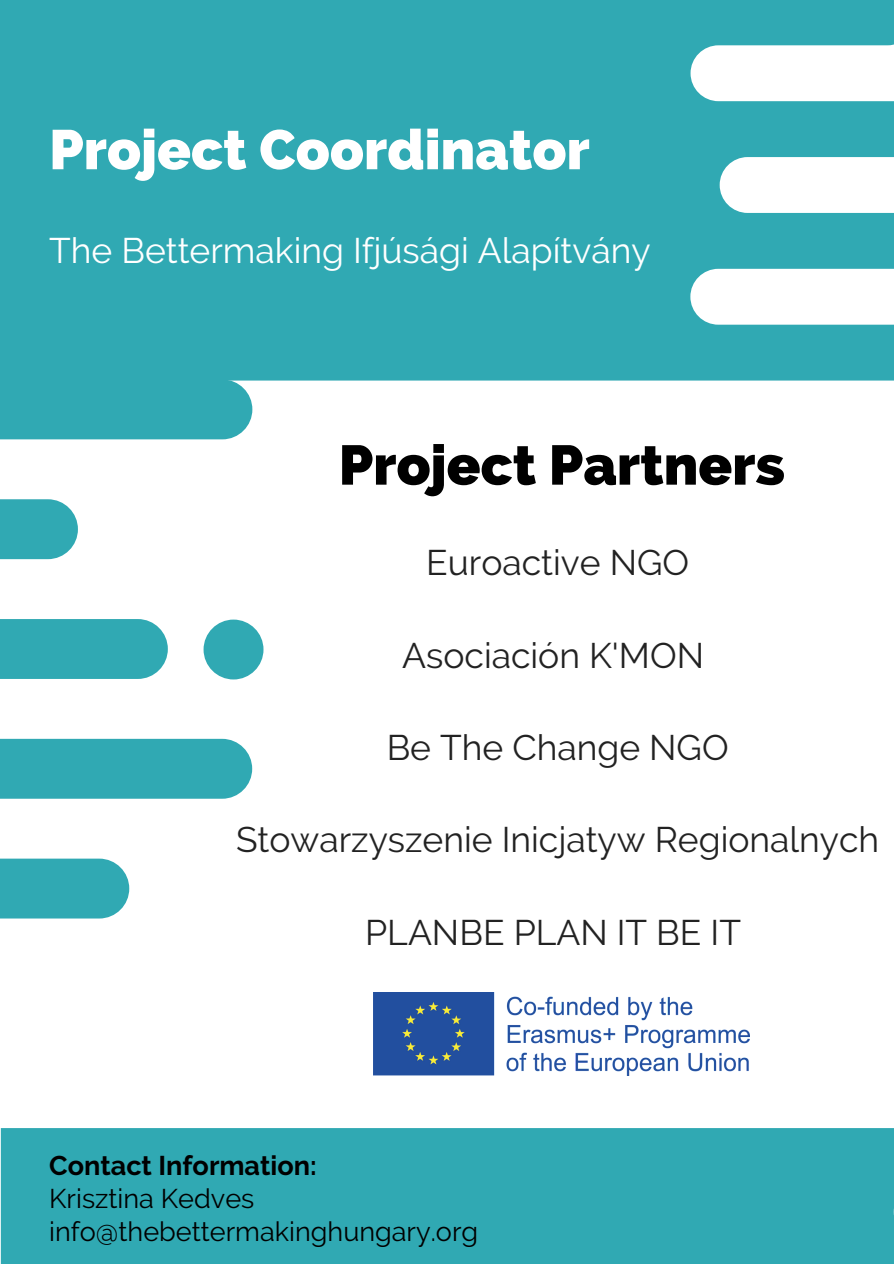
<style>
.page{position:relative;width:894px;height:1264px;background:#fff}
.page>*{position:absolute;margin:0;border:0;box-sizing:border-box;transform-origin:0 0}
.t1{font:800 55.65px "Raleway";color:#fff}
.t2{font:800 55.65px "Raleway";color:#000}
.t3{font:35.4px "Raleway";color:#222}
.t4{font:35.4px "Raleway";color:#fff}
.t5{font:27px "Raleway";color:#000}
.t6{font:700 27px "Raleway";color:#000}
</style>
<div class="page">
<svg style="left:0;top:37px;width:893px;height:343px;background:#44b1ba"></svg>
<div style="left:0;top:0;width:893px;height:37px;background:#30a9b3"></div>
<svg style="left:0;top:379px;width:263px;height:539px"></svg>
<div style="left:1px;top:1128px;width:892px;height:135px;background:#30a9b3"></div>
<img style="left:374px;top:992px;width:375px;height:83px">
<p class="t1" style="left:49px;top:117px;width:542px">Project Coordinator</p>
<p class="t4" style="left:49px;top:229px;width:602px">The Bettermaking Ifjúsági Alapítvány</p>
<p class="t2" style="left:338px;top:432px;width:447px">Project Partners</p>
<p class="t3" style="left:426px;top:542px;width:264px">Euroactive NGO</p>
<p class="t3" style="left:402px;top:634px;width:303px">Asociación K'MON</p>
<p class="t3" style="left:386px;top:726px;width:343px">Be The Change NGO</p>
<p class="t3" style="left:236px;top:819px;width:644px">Stowarzyszenie Inicjatyw Regionalnych</p>
<p class="t3" style="left:365px;top:911px;width:377px">PLANBE PLAN IT BE IT</p>
<p class="t6" style="left:49px;top:1149px;width:269px">Contact Information:</p>
<p class="t5" style="left:49px;top:1182px;width:206px">Krisztina Kedves</p>
<p class="t5" style="left:49px;top:1215px;width:430px">info@thebettermakinghungary.org</p>
</div>
